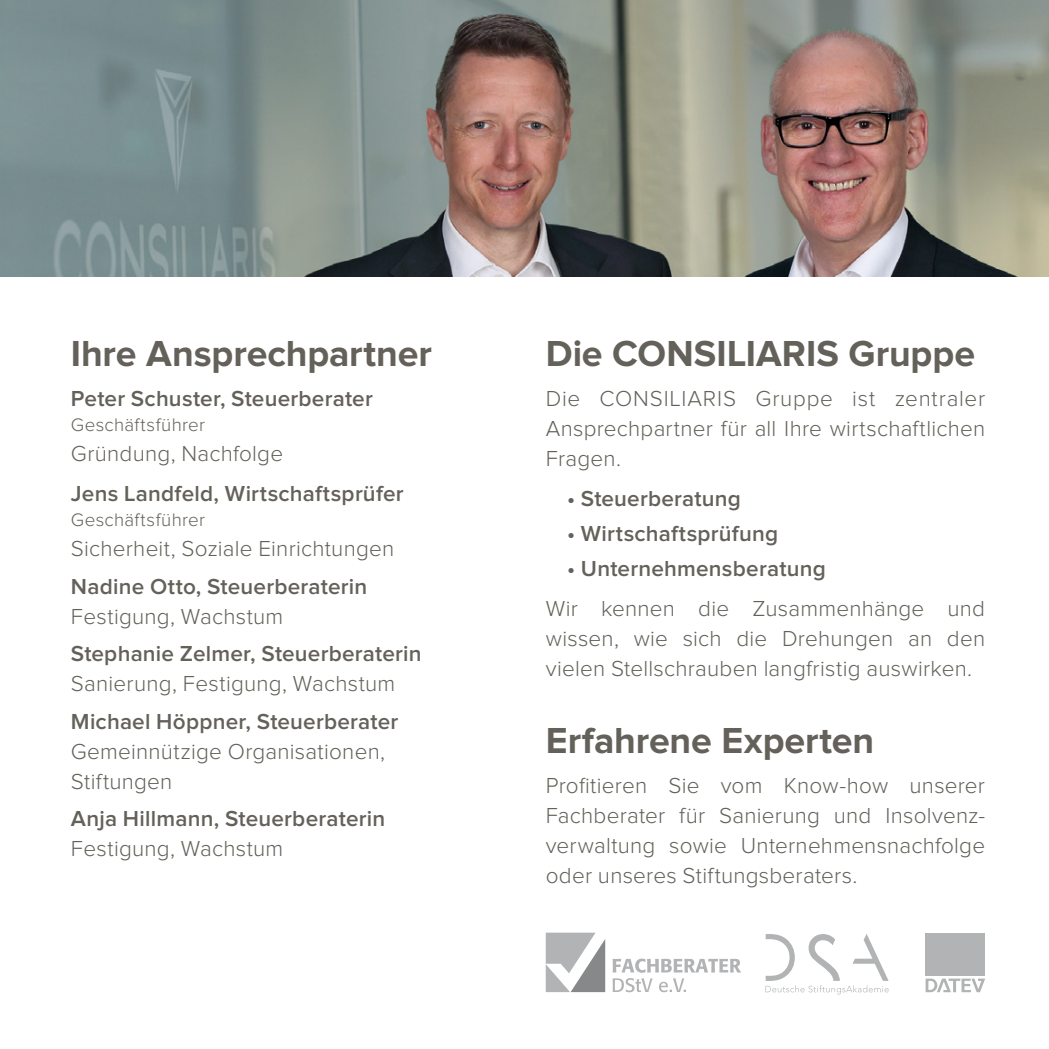
<style>
.page{position:relative;width:1049px;height:1049px;background:#fff}
.page>*{position:absolute;margin:0;border:0;box-sizing:border-box;transform-origin:0 0}
.t1{font:700 37.5px "Proxima Nova";color:#64615a}
.t2{font:300 22.5px/30px "Proxima Nova";letter-spacing:.01em;color:#64615a;text-align:justify}
.t3{font:600 22.5px "Proxima Nova";letter-spacing:.01em;color:#64615a}
.t4{font:300 18.75px "Proxima Nova";letter-spacing:.015em;color:#64615a}
</style>
<div class="page">
<svg style="left:546px;top:932px;width:59px;height:60px"></svg>
<svg style="left:613px;top:958px;width:128px;height:34px"></svg>
<svg style="left:765px;top:934px;width:124px;height:60px"></svg>
<img style="left:0;top:0;width:1049px;height:276px">
<svg style="left:925px;top:978px;width:60px;height:14px"></svg>
<div style="left:925px;top:933px;width:60px;height:42px;background:#b1b3b4"></div>
<h1 class="t1" style="left:71px;top:337px;width:363px">Ihre Ansprechpartner</h1>
<p class="t3" style="left:71px;top:388px;width:303px">Peter Schuster, Steuerberater</p>
<p class="t4" style="left:71px;top:416px;width:136px">Geschäftsführer</p>
<p class="t2" style="left:71px;top:440px;width:214px">Gründung, Nachfolge</p>
<p class="t3" style="left:71px;top:483px;width:334px">Jens Landfeld, Wirtschaftsprüfer</p>
<p class="t4" style="left:71px;top:511px;width:136px">Geschäftsführer</p>
<p class="t2" style="left:71px;top:535px;width:325px">Sicherheit, Soziale Einrichtungen</p>
<p class="t3" style="left:71px;top:576px;width:298px">Nadine Otto, Steuerberaterin</p>
<p class="t2" style="left:71px;top:602px;width:214px">Festigung, Wachstum</p>
<p class="t3" style="left:71px;top:643px;width:352px">Stephanie Zelmer, Steuerberaterin</p>
<p class="t2" style="left:71px;top:670px;width:326px">Sanierung, Festigung, Wachstum</p>
<p class="t3" style="left:71px;top:711px;width:329px">Michael Höppner, Steuerberater</p>
<p class="t2" style="left:71px;top:737px;width:316px">Gemeinnützige Organisationen,<br>Stiftungen</p>
<p class="t3" style="left:71px;top:808px;width:316px">Anja Hillmann, Steuerberaterin</p>
<p class="t2" style="left:71px;top:835px;width:214px">Festigung, Wachstum</p>
<h1 class="t1" style="left:546px;top:337px;width:431px">Die CONSILIARIS Gruppe</h1>
<p class="t2" style="left:546px;top:385px;width:441px">Die CONSILIARIS Gruppe ist zentraler Ansprechpartner für all Ihre wirtschaftlichen Fragen.</p>
<p class="t3" style="left:567px;top:488px;width:175px">• Steuerberatung</p>
<p class="t3" style="left:567px;top:523px;width:213px">• Wirtschaftsprüfung</p>
<p class="t3" style="left:567px;top:558px;width:260px">• Unternehmensberatung</p>
<p class="t2" style="left:546px;top:595px;width:441px">Wir kennen die Zusammenhänge und wissen, wie sich die Drehungen an den vielen Stellschrauben langfristig auswirken.</p>
<h1 class="t1" style="left:546px;top:724px;width:330px">Erfahrene Experten</h1>
<p class="t2" style="left:546px;top:772px;width:441px">Profitieren Sie vom Know-how unserer Fachberater für Sanierung und Insolvenz&shy;verwaltung sowie Unternehmensnachfolge oder unseres Stiftungsberaters.</p>
</div>
